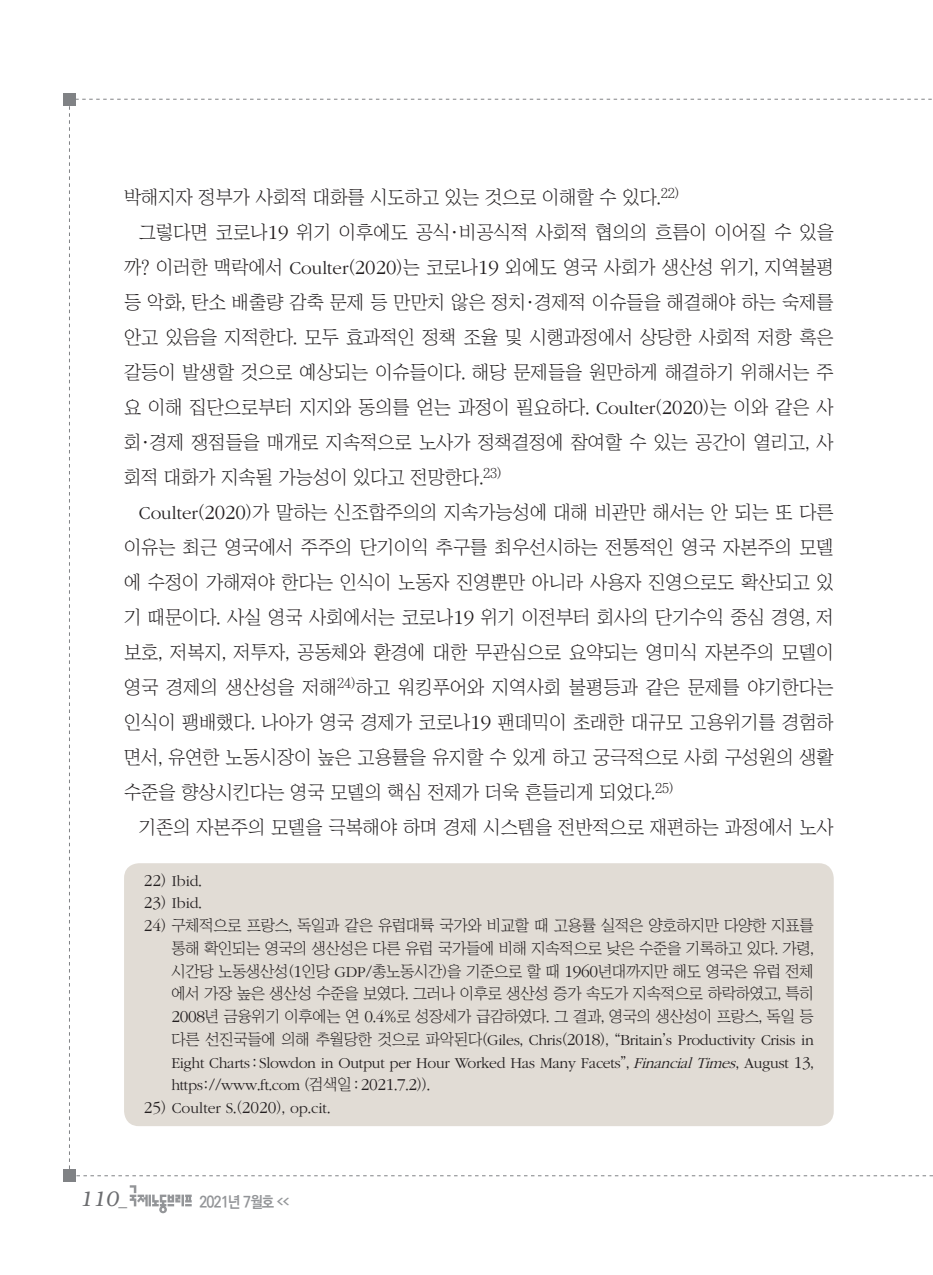
<style>
.page{position:relative;width:933px;height:1275px;background:#fff}
.page>*{position:absolute;margin:0;border:0;box-sizing:border-box;transform-origin:0 0}
.t1{font:italic 300 21px "Bookman";color:#6c6d70}
.본문{font:18.9px/35px "Chosunilbo NM";color:#231f20;text-align:justify}
.각주{font:15.75px/22.8px "Chosunilbo NM";letter-spacing:-.02em;color:#231f20;text-align:justify}
.각주-2{font:300 15.75px "ITC Garamond Std";color:#231f20}
.t2{font:700 15.75px "Ko Pub Dotum";letter-spacing:-.055em;color:#939598;scale:.9 1}
.s1{font-family:"ITC Garamond Std";font-weight:300;font-size:20.82px}
.s2{font-family:"ITC Garamond Std";font-weight:300}
.s3{font-size:17.32px}
.s4{font-family:"Chosunilbo NM";font-weight:400}
.s5{font-family:"ITC Garamond Std";font-weight:300;font-size:17.32px}
.s6{font-family:"ITC Garamond Std";font-weight:300;font-style:italic}
.s7{font-family:"Helvetica";font-weight:400;font-style:normal;font-size:17.5px}
.s8{font-size:7.88px}
</style>
<div class="page">
<div style="left:64px;top:1170px;width:12px;height:12px;background:#808285"></div>
<div style="left:64px;top:93px;width:12px;height:12px;background:#808285"></div>
<svg style="left:130px;top:1185px;width:62px;height:28px"></svg>
<div style="left:124px;top:863px;width:709px;height:263px;background:#e1dcd5;border-radius:15px"></div>
<p class="본문" style="left:124px;top:179px;width:557px">박해지자 정부가 사회적 대화를 시도하고 있는 것으로 이해할 수 있다.<sup>22)</sup></p>
<p class="본문" style="left:124px;top:214px;width:711px;text-indent:15px">그렇다면 코로나<span class="s1">19</span> 위기 이후에도 공식·비공식적 사회적 협의의 흐름이 이어질 수 있을 까? 이러한 맥락에서 <span class="s2">Coulter</span>(<span class="s1">2020</span>)는 코로나<span class="s1">19</span> 외에도 영국 사회가 생산성 위기, 지역불평 등 악화, 탄소 배출량 감축 문제 등 만만치 않은 정치·경제적 이슈들을 해결해야 하는 숙제를 안고 있음을 지적한다. 모두 효과적인 정책 조율 및 시행과정에서 상당한 사회적 저항 혹은 갈등이 발생할 것으로 예상되는 이슈들이다. 해당 문제들을 원만하게 해결하기 위해서는 주 요 이해 집단으로부터 지지와 동의를 얻는 과정이 필요하다. <span class="s2">Coulter</span>(<span class="s1">2020</span>)는 이와 같은 사 회·경제 쟁점들을 매개로 지속적으로 노사가 정책결정에 참여할 수 있는 공간이 열리고, 사 회적 대화가 지속될 가능성이 있다고 전망한다.<sup>23)</sup></p>
<p class="본문" style="left:124px;top:494px;width:711px;text-indent:15px"><span class="s2">Coulter</span>(<span class="s1">2020</span>)가 말하는 신조합주의의 지속가능성에 대해 비관만 해서는 안 되는 또 다른 이유는 최근 영국에서 주주의 단기이익 추구를 최우선시하는 전통적인 영국 자본주의 모델 에 수정이 가해져야 한다는 인식이 노동자 진영뿐만 아니라 사용자 진영으로도 확산되고 있 기 때문이다. 사실 영국 사회에서는 코로나<span class="s1">19</span> 위기 이전부터 회사의 단기수익 중심 경영, 저 보호, 저복지, 저투자, 공동체와 환경에 대한 무관심으로 요약되는 영미식 자본주의 모델이 영국 경제의 생산성을 저해<sup>24)</sup>하고 워킹푸어와 지역사회 불평등과 같은 문제를 야기한다는 인식이 팽배했다. 나아가 영국 경제가 코로나<span class="s1">19</span> 팬데믹이 초래한 대규모 고용위기를 경험하 면서, 유연한 노동시장이 높은 고용률을 유지할 수 있게 하고 궁극적으로 사회 구성원의 생활 수준을 향상시킨다는 영국 모델의 핵심 전제가 더욱 흔들리게 되었다.<sup>25)</sup></p>
<p class="본문" style="left:139px;top:809px;width:696px">기존의 자본주의 모델을 극복해야 하며 경제 시스템을 전반적으로 재편하는 과정에서 노사</p>
<p class="각주-2" style="left:144px;top:872px;width:60px"><span class="s3">22</span><span class="s4">)</span> Ibid<span class="s4">.</span></p>
<p class="각주-2" style="left:144px;top:895px;width:60px"><span class="s3">23</span><span class="s4">)</span> Ibid<span class="s4">.</span></p>
<p class="각주" style="left:171px;top:914px;width:644px;text-indent:-27px"><span class="s5">24</span>) 구체적으로 프랑스, 독일과 같은 유럽대륙 국가와 비교할 때 고용률 실적은 양호하지만 다양한 지표를 통해 확인되는 영국의 생산성은 다른 유럽 국가들에 비해 지속적으로 낮은 수준을 기록하고 있다. 가령, 시간당 노동생산성(<span class="s5">1</span>인당 <span class="s2">GDP</span>/총노동시간)을 기준으로 할 때 <span class="s5">1960</span>년대까지만 해도 영국은 유럽 전체 에서 가장 높은 생산성 수준을 보였다. 그러나 이후로 생산성 증가 속도가 지속적으로 하락하였고, 특히 <span class="s5">2008</span>년 금융위기 이후에는 연 <span class="s5">0</span>.<span class="s5">4</span>%로 성장세가 급감하였다. 그 결과, 영국의 생산성이 프랑스, 독일 등 다른 선진국들에 의해 추월당한 것으로 파악된다(<span class="s2">Giles</span>, <span class="s2">Chris</span>(<span class="s5">2018</span>), “<span class="s2">Britain</span>’<span class="s2">s Productivity Crisis in Eight Charts</span> : <span class="s2">Slowdon in Output per Hour Worked Has Many Facets</span>”, <span class="s6">FinancialTimes</span>, <span class="s2">August</span> <span class="s5">13</span>, <span class="s2">https</span>://<span class="s2">www</span>.<span class="s2">ft</span>.<span class="s2">com</span> (검색일 : <span class="s5">2021</span>.<span class="s5">7</span>.<span class="s5">2</span>)).</p>
<p class="각주-2" style="left:144px;top:1100px;width:188px"><span class="s3">25</span><span class="s4">)</span> Coulter S<span class="s4">.(</span><span class="s3">2020</span><span class="s4">),</span> op<span class="s4">.</span>cit<span class="s4">.</span></p>
<p class="t1" style="left:79px;top:1187px;width:49px">110<span class="s7">_</span></p>
<p class="t2" style="left:199px;top:1194px;width:101px">2021년 7월호 <span class="s8">&lt;&lt;</span></p>
</div>
